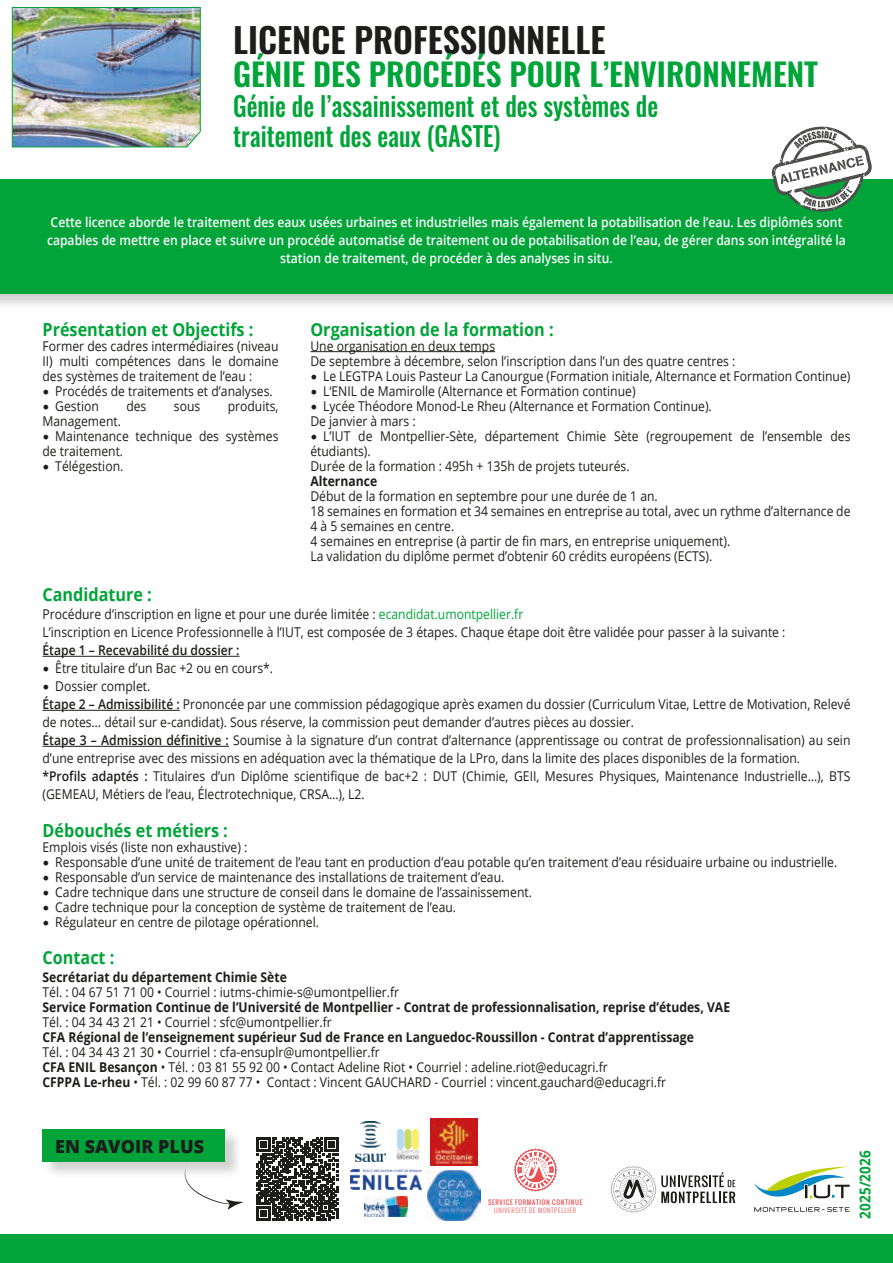
<style>
.page{position:relative;width:893px;height:1263px;background:#fff}
.page>*{position:absolute;margin:0;border:0;box-sizing:border-box;transform-origin:0 0}
.t1{font:600 34.5px "Oswald";color:#1d1d1b}
.t2{font:600 31.5px "Oswald";color:#00a439}
.t3{font:500 27px/30px "Oswald";color:#00a439;scale:.9 1}
.t4{font:700 18px "Open Sans";color:#00a439;scale:.9 1}
.t5{font:800 18px "Open Sans";color:#1d1d1b}
.t6{font:700 15px "Open Sans";letter-spacing:.02em;color:#00a439;scale:.9 1}
.t7{font:13.5px/15px "Open Sans";color:#1d1d1b;scale:.9 1}
.t8{font:600 13.5px/18px "Open Sans";color:#fff;text-align:center;scale:.9 1}
.t9{font:700 13.5px "Open Sans";color:#1d1d1b;scale:.9 1}
.t10{font:600 13.5px "Open Sans";color:#1d1d1b;scale:.9 1}
.t11{font:6.45px "Oswald";letter-spacing:.1em;color:#ea5153}
.t12{font:300 6.45px "Oswald";letter-spacing:.1em;color:#ea5153}
.s1{font-family:"Minion Pro";font-size:18px}
.s2{color:#00a439}
.s3{font-weight:600}
.s4{font-weight:700}
</style>
<div class="page">
<svg style="left:256px;top:1138px;width:83px;height:82px"></svg>
<img style="left:12px;top:7px;width:189px;height:141px">
<svg style="left:514px;top:1148px;width:43px;height:43px"></svg>
<img style="left:428px;top:1171px;width:52px;height:49px">
<img style="left:430px;top:1119px;width:48px;height:47px">
<img style="left:350px;top:1169px;width:71px;height:21px">
<img style="left:364px;top:1197px;width:44px;height:20px">
<img style="left:356px;top:1122px;width:30px;height:40px">
<img style="left:396px;top:1128px;width:24px;height:32px">
<div style="left:0;top:179px;width:893px;height:131px;background:#1d1d1b;opacity:.2"></div>
<div style="left:0;top:179px;width:893px;height:114px;background:#00a439"></div>
<hr style="left:43px;top:656px;width:197px;height:1px;background:#1d1d1b">
<hr style="left:43px;top:710px;width:137px;height:1px;background:#1d1d1b">
<hr style="left:43px;top:746px;width:186px;height:1px;background:#1d1d1b">
<div style="left:0;top:1234px;width:893px;height:29px;background:#00a439"></div>
<svg style="left:772px;top:127px;width:100px;height:85px"></svg>
<hr style="left:310px;top:351px;width:185px;height:1px;background:#1d1d1b">
<div style="left:43px;top:1130px;width:199px;height:49px;background:#1d1d1b;opacity:.2"></div>
<div style="left:43px;top:1129px;width:182px;height:33px;background:#00a439"></div>
<svg style="left:178px;top:1166px;width:65px;height:44px"></svg>
<svg style="left:611px;top:1166px;width:124px;height:46px"></svg>
<svg style="left:754px;top:1166px;width:96px;height:46px"></svg>
<h1 class="t1" style="left:233px;top:22px;width:374px">LICENCE PROFESSIONNELLE</h1>
<h2 class="t2" style="left:233px;top:58px;width:586px">GÉNIE DES PROCÉDÉS POUR L’ENVIRONNEMENT</h2>
<h3 class="t3" style="left:233px;top:93px;width:474px">Génie de l’assainissement et des systèmes de traitement des eaux (GASTE)</h3>
<p class="t8" style="left:47px;top:213px;width:889px">Cette licence aborde le traitement des eaux usées urbaines et industrielles mais également la potabilisation de l’eau. Les diplômés sont capables de mettre en place et suivre un procédé automatisé de traitement ou de potabilisation de l’eau, de gérer dans son intégralité la station de traitement, de procéder à des analyses in situ.</p>
<h3 class="t4" style="left:43px;top:316px;width:236px">Présentation et Objectifs :</h3>
<p class="t7" style="left:43px;top:338px;width:264px;text-align:justify">Former des cadres intermédiaires (niveau II) multi compétences dans le domaine des systèmes de traitement de l’eau :</p>
<p class="t7" style="left:43px;top:383px;width:257px"><span class="s1">•</span> Procédés de traitements et d’analyses.</p>
<p class="t7" style="left:43px;top:398px;width:64px"><span class="s1">•</span> Gestion</p>
<p class="t7" style="left:126px;top:398px;width:24px">des</p>
<p class="t7" style="left:174px;top:398px;width:31px">sous</p>
<p class="t7" style="left:228px;top:398px;width:58px">produits,</p>
<p class="t7" style="left:43px;top:413px;width:89px">Management.</p>
<p class="t7" style="left:43px;top:428px;width:264px"><span class="s1">•</span> Maintenance technique des systèmes de traitement.</p>
<p class="t7" style="left:43px;top:458px;width:91px"><span class="s1">•</span> Télégestion.</p>
<h3 class="t4" style="left:310px;top:316px;width:272px">Organisation de la formation :</h3>
<p class="t7" style="left:310px;top:338px;width:474px">Une organisation en deux temps<br>De septembre à décembre, selon l’inscription dans l’un des quatre centres :</p>
<p class="t7" style="left:310px;top:368px;width:602px"><span class="s1">•</span> Le LEGTPA Louis Pasteur La Canourgue (Formation initiale, Alternance et Formation Continue)</p>
<p class="t7" style="left:310px;top:383px;width:363px"><span class="s1">•</span> L‘ENIL de Mamirolle (Alternance et Formation continue)</p>
<p class="t7" style="left:310px;top:398px;width:448px"><span class="s1">•</span> Lycée Théodore Monod-Le Rheu (Alternance et Formation Continue).<br>De janvier à mars :</p>
<p class="t7" style="left:310px;top:428px;width:602px"><span class="s1">•</span> L’IUT de Montpellier-Sète, département Chimie Sète (regroupement de l’ensemble des étudiants).<br>Durée de la formation : 495h + 135h de projets tuteurés.</p>
<p class="t9" style="left:310px;top:471px;width:76px">Alternance</p>
<p class="t7" style="left:310px;top:488px;width:602px">Début de la formation en septembre pour une durée de 1 an.<br>18 semaines en formation et 34 semaines en entreprise au total, avec un rythme d’alternance de 4 à 5 semaines en centre.<br>4 semaines en entreprise (à partir de fin mars, en entreprise uniquement).<br>La validation du diplôme permet d’obtenir 60 crédits européens (ECTS).</p>
<h3 class="t4" style="left:43px;top:582px;width:123px">Candidature :</h3>
<p class="t7" style="left:43px;top:605px;width:827px;line-height:18px">Procédure d’inscription en ligne et pour une durée limitée : <span class="s2">ecandidat.umontpellier.fr<br></span>L’inscription en Licence Professionnelle à l’IUT, est composée de 3 étapes. Chaque étape doit être validée pour passer à la suivante :</p>
<p class="t10" style="left:43px;top:641px;width:220px">Étape 1 – Recevabilité du dossier :</p>
<p class="t7" style="left:43px;top:660px;width:258px"><span class="s1">•</span> Être titulaire d’un Bac +2 ou en cours*.</p>
<p class="t7" style="left:43px;top:677px;width:899px;line-height:18px"><span class="s1">•</span> Dossier complet.<br><span class="s3">Étape 2 – Admissibilité :</span> Prononcée par une commission pédagogique après examen du dossier (Curriculum Vitae, Lettre de Motivation, Relevé de notes… détail sur e-candidat). Sous réserve, la commission peut demander d’autres pièces au dossier.<br><span class="s3">Étape 3 – Admission définitive :</span> Soumise à la signature d’un contrat d’alternance (apprentissage ou contrat de professionnalisation) au sein d’une entreprise avec des missions en adéquation avec la thématique de la LPro, dans la limite des places disponibles de la formation.<br><span class="s3">*Profils adaptés :</span> Titulaires d’un Diplôme scientifique de bac+2 : DUT (Chimie, GEII, Mesures Physiques, Maintenance Industrielle…), BTS (GEMEAU, Métiers de l’eau, Électrotechnique, CRSA…), L2.</p>
<h3 class="t4" style="left:43px;top:817px;width:207px">Débouchés et métiers :</h3>
<p class="t7" style="left:43px;top:839px;width:229px">Emplois visés (liste non exhaustive) :</p>
<p class="t7" style="left:43px;top:854px;width:884px"><span class="s1">•</span> Responsable d’une unité de traitement de l’eau tant en production d’eau potable qu’en traitement d’eau résiduaire urbaine ou industrielle.</p>
<p class="t7" style="left:43px;top:869px;width:515px"><span class="s1">•</span> Responsable d’un service de maintenance des installations de traitement d’eau.</p>
<p class="t7" style="left:43px;top:884px;width:545px"><span class="s1">•</span> Cadre technique dans une structure de conseil dans le domaine de l’assainissement.</p>
<p class="t7" style="left:43px;top:899px;width:461px"><span class="s1">•</span> Cadre technique pour la conception de système de traitement de l’eau.</p>
<p class="t7" style="left:43px;top:914px;width:309px"><span class="s1">•</span> Régulateur en centre de pilotage opérationnel.</p>
<h3 class="t4" style="left:43px;top:945px;width:81px">Contact :</h3>
<p class="t9" style="left:43px;top:968px;width:273px">Secrétariat du département Chimie Sète</p>
<p class="t7" style="left:43px;top:984px;width:398px">Tél. : 04 67 51 71 00 • Courriel : iutms-chimie-s@umontpellier.fr</p>
<p class="t9" style="left:43px;top:998px;width:765px">Service Formation Continue de l’Université de Montpellier - Contrat de professionnalisation, reprise d’études, VAE</p>
<p class="t7" style="left:43px;top:1014px;width:323px">Tél. : 04 34 43 21 21 • Courriel : sfc@umontpellier.fr</p>
<p class="t9" style="left:43px;top:1028px;width:725px">CFA Régional de l’enseignement supérieur Sud de France en Languedoc-Roussillon - Contrat d’apprentissage</p>
<p class="t7" style="left:43px;top:1044px;width:694px">Tél. : 04 34 43 21 30 • Courriel : cfa-ensuplr@umontpellier.fr<br><span class="s4">CFA ENIL Besançon</span> • Tél. : 03 81 55 92 00 • Contact Adeline Riot • Courriel : adeline.riot@educagri.fr<br><span class="s4">CFPPA Le-rheu</span> • Tél. : 02 99 60 87 77 • Contact : Vincent GAUCHARD - Courriel : vincent.gauchard@educagri.fr</p>
<h3 class="t5" style="left:55px;top:1132px;width:150px">EN SAVOIR PLUS</h3>
<p class="t11" style="left:488px;top:1197px;width:96px">SERVICE FORMATION CONTINUE</p>
<p class="t12" style="left:494px;top:1206px;width:83px">UNIVERSITÉ DE MONTPELLIER</p>
<p class="t6" style="left:854px;top:1219px;width:79px;rotate:-90deg">2025/2026</p>
</div>
